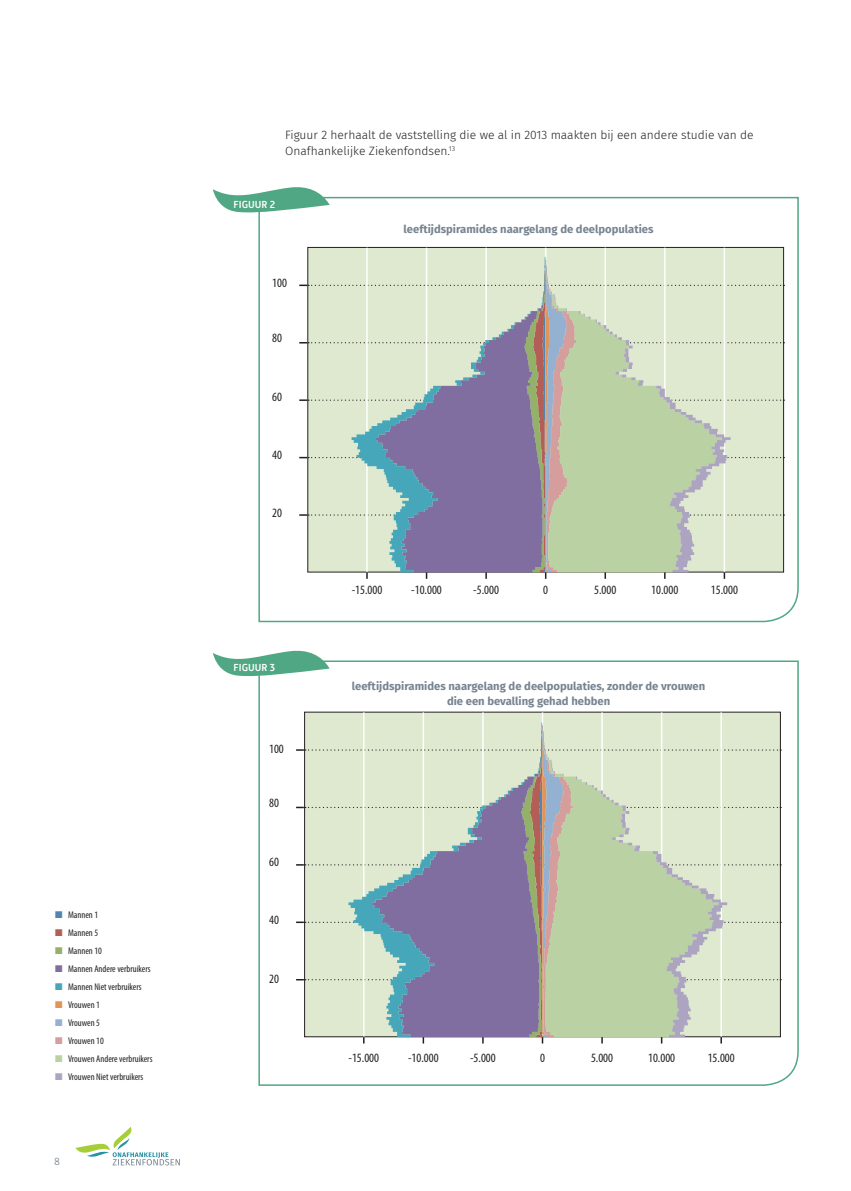
<style>
.page{position:relative;width:851px;height:1191px;background:#fff}
.page>*{position:absolute;margin:0;border:0;box-sizing:border-box;transform-origin:0 0}
.t1{font:condensed 12.75px "Myriad Pro";color:#231f20}
.t2{font:300 12px/16.5px "Fira Sans";color:#231f20}
.t3{font:700 11.25px/15px "Fira Sans";color:#778491;text-align:center}
.t4{font:500 10.5px "Mic 32 New Rounded";color:#fff}
.t5{font:300 10.5px "Mic 32 New Rounded";color:#778491}
.t6{font:condensed 9.75px "Myriad Pro";color:#231f20}
.s1{color:#5385b2}
.s2{color:#b45e58}
.s3{color:#93b168}
.s4{color:#7f6e9f}
.s5{color:#46a7bb}
.s6{color:#e19453}
.s7{color:#94b1d2}
.s8{color:#d59d9b}
.s9{color:#b9d1a3}
.s10{color:#ada4c2}
</style>
<div class="page">
<svg style="left:75px;top:1127px;width:105px;height:38px"></svg>
<svg style="left:258px;top:196px;width:541px;height:427px"></svg>
<svg style="left:213px;top:187px;width:116px;height:26px"></svg>
<svg style="left:258px;top:660px;width:541px;height:426px"></svg>
<svg style="left:213px;top:650px;width:116px;height:26px"></svg>
<p class="t6" style="left:55px;top:910px;width:44px"><span class="s1">■</span> Mannen 1</p>
<p class="t6" style="left:55px;top:928px;width:44px"><span class="s2">■</span> Mannen 5</p>
<p class="t6" style="left:55px;top:946px;width:48px"><span class="s3">■</span> Mannen 10</p>
<p class="t6" style="left:55px;top:964px;width:97px"><span class="s4">■</span> Mannen Andere verbruikers</p>
<p class="t6" style="left:55px;top:982px;width:88px"><span class="s5">■</span> Mannen Niet verbruikers</p>
<p class="t6" style="left:55px;top:1000px;width:46px"><span class="s6">■</span> Vrouwen 1</p>
<p class="t6" style="left:55px;top:1017px;width:46px"><span class="s7">■</span> Vrouwen 5</p>
<p class="t6" style="left:55px;top:1035px;width:50px"><span class="s8">■</span> Vrouwen 10</p>
<p class="t6" style="left:55px;top:1053px;width:99px"><span class="s9">■</span> Vrouwen Andere verbruikers</p>
<p class="t6" style="left:55px;top:1071px;width:90px"><span class="s10">■</span> Vrouwen Niet verbruikers</p>
<p class="t5" style="left:54px;top:1155px;width:7px">8</p>
<p class="t2" style="left:285px;top:126px;width:470px">Figuur 2 herhaalt de vaststelling die we al in 2013 maakten bij een andere studie van de<br>Onafhankelijke Ziekenfondsen.<sup>13</sup></p>
<p class="t4" style="left:233px;top:198px;width:43px">FIGUUR 2</p>
<p class="t3" style="left:403px;top:221px;width:251px">leeftijdspiramides naargelang de deelpopulaties</p>
<h1 class="t1" style="left:272px;top:276px;width:16px">100</h1>
<h1 class="t1" style="left:272px;top:331px;width:11px">80</h1>
<h1 class="t1" style="left:272px;top:389px;width:11px">60</h1>
<h1 class="t1" style="left:272px;top:448px;width:11px">40</h1>
<h1 class="t1" style="left:272px;top:506px;width:11px">20</h1>
<p class="t4" style="left:233px;top:661px;width:43px">FIGUUR 3</p>
<h1 class="t1" style="left:269px;top:741px;width:16px">100</h1>
<h1 class="t1" style="left:269px;top:796px;width:11px">80</h1>
<h1 class="t1" style="left:269px;top:855px;width:11px">60</h1>
<h1 class="t1" style="left:269px;top:913px;width:11px">40</h1>
<h1 class="t1" style="left:269px;top:971px;width:11px">20</h1>
<h1 class="t1" style="left:351px;top:583px;width:32px">-15.000</h1>
<h1 class="t1" style="left:411px;top:583px;width:32px">-10.000</h1>
<h1 class="t1" style="left:473px;top:583px;width:27px">-5.000</h1>
<h1 class="t1" style="left:543px;top:583px;width:6px">0</h1>
<h1 class="t1" style="left:594px;top:583px;width:24px">5.000</h1>
<h1 class="t1" style="left:651px;top:583px;width:29px">10.000</h1>
<h1 class="t1" style="left:710px;top:583px;width:29px">15.000</h1>
<p class="t3" style="left:352px;top:677px;width:355px">leeftijdspiramides naargelang de deelpopulaties, zonder de vrouwen die een bevalling gehad hebben</p>
<h1 class="t1" style="left:348px;top:1051px;width:32px">-15.000</h1>
<h1 class="t1" style="left:408px;top:1051px;width:32px">-10.000</h1>
<h1 class="t1" style="left:470px;top:1051px;width:27px">-5.000</h1>
<h1 class="t1" style="left:540px;top:1051px;width:6px">0</h1>
<h1 class="t1" style="left:591px;top:1051px;width:24px">5.000</h1>
<h1 class="t1" style="left:648px;top:1051px;width:29px">10.000</h1>
<h1 class="t1" style="left:707px;top:1051px;width:29px">15.000</h1>
</div>
